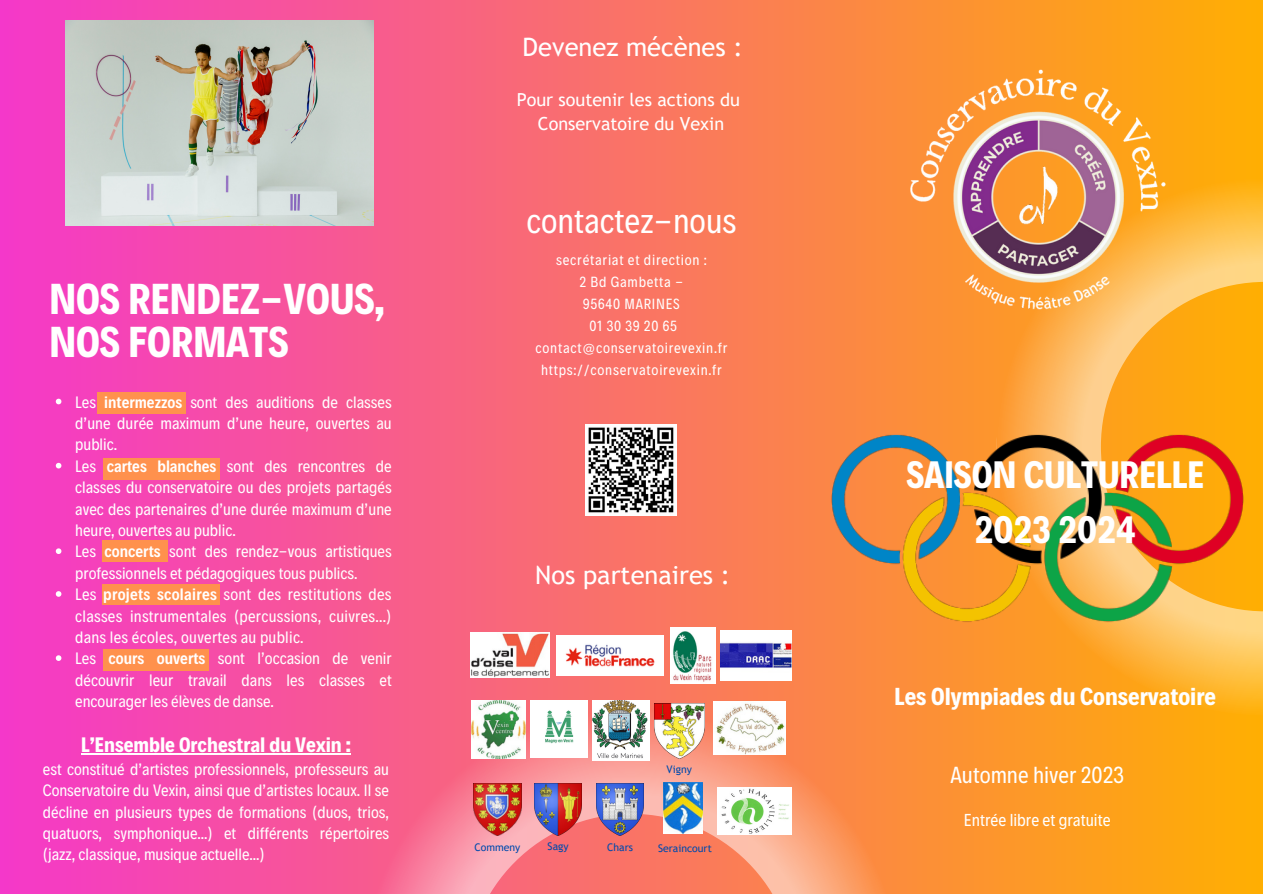
<style>
.page{position:relative;width:1263px;height:894px;background:#fff}
.page>*{position:absolute;margin:0;border:0;box-sizing:border-box;transform-origin:0 0}
.t1{font:700 43.8px/43.8px "Decalotype";color:#fff}
.t2{font:700 38.7px/54px "Decalotype";color:#fff;text-align:center}
.t3{font:35.1px "Decalotype";color:#fff}
.t4{font:25.5px "Trebuchet MS";color:#fff}
.t5{font:700 24.9px "Decalotype";color:#fff}
.t6{font:23.55px "Decalotype";color:#fff}
.t7{font:700 21.15px "Decalotype";color:#fff}
.t8{font:18px "Trebuchet MS";color:#fff}
.t9{font:17.55px "Decalotype";color:#fff}
.t10{font:16.65px/21.3px "Decalotype";color:#fff;text-align:justify}
.t11{font:14.85px/21.9px "Decalotype";letter-spacing:.05em;color:#fff;text-align:center}
.t12{font:10.5px "Trebuchet MS";color:#004aad}
.s1{font-weight:600}
</style>
<div class="page">
<div style="left:0;top:0;width:1263px;height:893px;background:linear-gradient(to right,#f439ca,#ffaf02)"></div>
<svg style="left:362px;top:709px;width:538px;height:184px;background:#f9847b"></svg>
<svg style="left:997px;top:178px;width:266px;height:537px;background:#feb939"></svg>
<img style="left:897px;top:63px;width:279px;height:254px">
<div style="left:103px;top:457px;width:117px;height:22px;background:#ff914d"></div>
<div style="left:97px;top:392px;width:89px;height:21px;background:#ff914d"></div>
<div style="left:102px;top:540px;width:66px;height:21px;background:#ff914d"></div>
<div style="left:102px;top:584px;width:117px;height:20px;background:#ff914d"></div>
<div style="left:103px;top:648px;width:105px;height:22px;background:#ff914d"></div>
<img style="left:819px;top:338px;width:436px;height:403px">
<img style="left:557px;top:635px;width:107px;height:40px">
<img style="left:471px;top:632px;width:79px;height:45px">
<img style="left:717px;top:787px;width:75px;height:46px">
<img style="left:670px;top:627px;width:45px;height:55px">
<img style="left:721px;top:630px;width:70px;height:50px">
<img style="left:535px;top:783px;width:47px;height:51px">
<img style="left:596px;top:783px;width:48px;height:51px">
<img style="left:474px;top:783px;width:47px;height:51px">
<img style="left:664px;top:782px;width:39px;height:51px">
<img style="left:530px;top:699px;width:58px;height:58px">
<img style="left:471px;top:699px;width:54px;height:59px">
<img style="left:592px;top:699px;width:57px;height:61px">
<img style="left:713px;top:701px;width:72px;height:52px">
<img style="left:654px;top:703px;width:51px;height:55px">
<img style="left:65px;top:21px;width:308px;height:204px">
<img style="left:586px;top:424px;width:91px;height:91px">
<svg style="left:56px;top:398px;width:5px;height:6px"></svg>
<svg style="left:56px;top:462px;width:5px;height:6px"></svg>
<svg style="left:56px;top:548px;width:5px;height:6px"></svg>
<svg style="left:56px;top:591px;width:5px;height:5px"></svg>
<svg style="left:56px;top:655px;width:5px;height:5px"></svg>
<hr style="left:81px;top:753px;width:270px;height:1px;background:#fff">
<p class="t1" style="left:49px;top:274px;width:337px">NOS RENDEZ-VOUS,<br>NOS FORMATS</p>
<p class="t10" style="left:75px;top:390px;width:318px">Les <span class="s1">intermezzos</span> sont des auditions de classes d’une durée maximum d’une heure, ouvertes au public.</p>
<p class="t10" style="left:75px;top:454px;width:318px">Les <span class="s1">cartes blanches</span> sont des rencontres de classes du conservatoire ou des projets partagés avec des partenaires d’une durée maximum d’une heure, ouvertes au public.</p>
<p class="t10" style="left:75px;top:539px;width:318px">Les <span class="s1">concerts</span> sont des rendez-vous artistiques professionnels et pédagogiques tous publics.</p>
<p class="t10" style="left:75px;top:582px;width:318px">Les <span class="s1">projets scolaires</span> sont des restitutions des classes instrumentales (percussions, cuivres...) dans les écoles, ouvertes au public.</p>
<p class="t10" style="left:75px;top:646px;width:318px">Les <span class="s1">cours ouverts</span> sont l’occasion de venir découvrir leur travail dans les classes et encourager les élèves de danse.</p>
<p class="t7" style="left:81px;top:730px;width:271px">L’Ensemble Orchestral du Vexin :</p>
<p class="t10" style="left:43px;top:757px;width:348px">est constitué d’artistes professionnels, professeurs au Conservatoire du Vexin, ainsi que d’artistes locaux. Il se décline en plusieurs types de formations (duos, trios, quatuors, symphonique...) et différents répertoires (jazz, classique, musique actuelle...)</p>
<p class="t4" style="left:523px;top:32px;width:222px">Devenez mécènes :</p>
<p class="t8" style="left:517px;top:89px;width:225px">Pour soutenir les actions du</p>
<p class="t8" style="left:538px;top:113px;width:188px">Conservatoire du Vexin</p>
<p class="t3" style="left:526px;top:198px;width:212px">contactez-nous</p>
<p class="t11" style="left:556px;top:248px;width:152px">secrétariat et direction :</p>
<p class="t11" style="left:579px;top:270px;width:106px">2 Bd Gambetta -</p>
<p class="t11" style="left:583px;top:292px;width:98px">95640 MARINES</p>
<p class="t11" style="left:536px;top:314px;width:193px">01 30 39 20 65 contact@conservatoirevexin.fr https://conservatoirevexin.fr</p>
<p class="t4" style="left:535px;top:560px;width:197px">Nos partenaires :</p>
<p class="t12" style="left:667px;top:763px;width:27px">Vigny</p>
<p class="t12" style="left:474px;top:841px;width:47px">Commeny</p>
<p class="t12" style="left:548px;top:839px;width:22px">Sagy</p>
<p class="t12" style="left:607px;top:841px;width:27px">Chars</p>
<p class="t12" style="left:658px;top:841px;width:55px">Seraincourt</p>
<p class="t2" style="left:906px;top:445px;width:299px">SAISON CULTURELLE<br>2023 2024</p>
<p class="t5" style="left:895px;top:679px;width:323px">Les Olympiades du Conservatoire</p>
<p class="t6" style="left:950px;top:758px;width:175px">Automne hiver 2023</p>
<p class="t9" style="left:964px;top:808px;width:148px">Entrée libre et gratuite</p>
</div>
